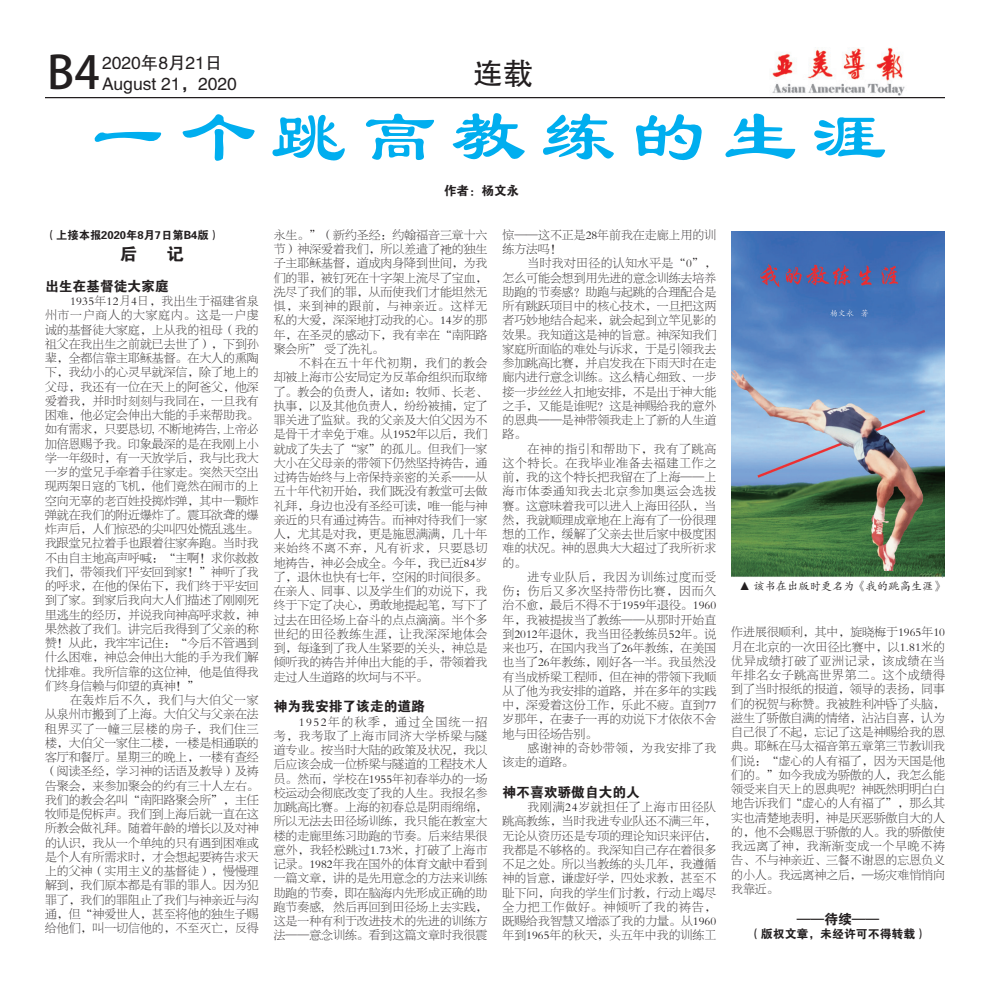
<style>
.page{position:relative;width:990px;height:990px;background:#fff}
.page>*{position:absolute;margin:0;border:0;box-sizing:border-box;transform-origin:0 0}
.t1{font:75px "FZLSJW GB1 0";letter-spacing:.2em;color:#00aeef}
.t2{font:45px "Adobe Heiti Std";color:#231f20}
.t3{font:30px "FZHTJW GB1 0";color:#231f20}
.t4{font:17.5px "FZHTFW GB1 0";color:#231f20}
.t5{font:17.5px "FZDHTJW GB1 0";color:#231f20}
.t6{font:13.75px "FZDHTJW GB1 0";color:#231f20}
.t7{font:12.5px "FZDHTJW GB1 0";color:#231f20}
.t8{font:11.88px/14.2px "FZBSJW GB1 0";color:#231f20;text-align:justify}
.t9{font:11.88px/14.2px "FZBSJW GB1 0";letter-spacing:.065em;color:#231f20}
.t10{font:11.88px "FZDHTJW GB1 0";color:#231f20}
.t11{font:11.25px "FZDHTJW GB1 0";color:#231f20}
.t12{font:11.25px "FZKTJW GB1 0";color:#231f20}
.s1{font-family:"Ming Li U"}
</style>
<div class="page">
<hr style="left:45px;top:97px;width:900px;height:1px;background:#231f20">
<img style="left:772px;top:47px;width:133px;height:49px">
<img style="left:731px;top:231px;width:214px;height:347px">
<p class="t2" style="left:47px;top:46px;width:54px">B4</p>
<p class="t3" style="left:473px;top:57px;width:61px">连载</p>
<p class="t1" style="left:91px;top:97px;width:796px">一个跳高教练的生涯</p>
<p class="t7" style="left:444px;top:184px;width:76px">作者：杨文永</p>
<p class="t11" style="left:45px;top:229px;width:176px">（上接本报2020年8月7日第B4版）</p>
<p class="t5" style="left:120px;top:244px;width:19px">后</p>
<p class="t5" style="left:166px;top:244px;width:19px">记</p>
<p class="t6" style="left:45px;top:279px;width:125px">出生在基督徒大家庭</p>
<p class="t8" style="left:45px;top:294px;width:215px;text-indent:25px">1935年12月4日，我出生于福建省泉州市一户商人的大家庭内。这是一户虔诚的基督徒大家庭，上从我的祖母（我的祖父在我出生之前就已去世了），下到孙辈，全都信靠主耶稣基督。在大人的熏陶下，我幼小的心灵早就深信，除了地上的父母，我还有一位在天上的阿爸父，他深爱着我，并时时刻刻与我同在，一旦我有困难，他必定会伸出大能的手来帮助我。如有需求，只要恳切, 不断地祷告, 上帝必加倍恩赐予我。印象最深的是在我刚上小学一年级时，有一天放学后，我与比我大一岁的堂兄手牵着手往家走。突然天空出现两架日寇的飞机，他们竟然在闹市的上空向无辜的老百姓投掷炸弹，其中一颗炸弹就在我们的附近爆炸了。震耳欲聋的爆炸声后，人们惊恐的尖叫四处慌乱逃生。我跟堂兄拉着手也跟着往家奔跑。当时我不由自主地高声呼喊：“主啊！求你救救我们，带领我们平安回到家！”神听了我的呼求，在他的保佑下，我们终于平安回到了家。到家后我向大人们描述了刚刚死里逃生的经历，并说我向神高呼求救，神果然救了我们。讲完后我得到了父亲的称赞！从此，我牢牢记住：“今后不管遇到什么困难，神总会伸出大能的手为我们解忧排难。我所信靠的这位神, 他是值得我们终身信赖与仰望的真神！”</p>
<p class="t8" style="left:45px;top:693px;width:215px;text-indent:25px">在轰炸后不久，我们与大伯父一家从泉州市搬到了上海。大伯父与父亲在法租界买了一幢三层楼的房子，我们住三楼，大伯父一家住二楼，一楼是相通联的客厅和餐厅。星期三的晚上，一楼有查经（阅读圣经，学习神的话语及教导）及祷告聚会，来参加聚会的约有三十人左右。我们的教会名叫“南阳路聚会所”，主任牧师是倪柝声。我们到上海后就一直在这所教会做礼拜。随着年龄的增长以及对神的认识，我从一个单纯的只有遇到困难或是个人有所需求时，才会想起要祷告求天上的父神（实用主义的基督徒），慢慢理解到，我们原本都是有罪的罪人。因为犯罪了，我们的罪阻止了我们与神亲近与沟通，但“神爱世人，甚至将他的独生子赐给他们，叫一切信他的，不至灭亡，反得</p>
<p class="t4" style="left:102px;top:53px;width:122px">2020年8月21日</p>
<p class="t4" style="left:102px;top:74px;width:136px">August 21，2020</p>
<p class="t8" style="left:502px;top:228px;width:215px">惊——这不正是28年前我在走廊上用的训练方法吗！</p>
<p class="t8" style="left:502px;top:257px;width:215px;text-indent:25px">当时我对田径的认知水平是“0”，怎么可能会想到用先进的意念训练去培养助跑的节奏感？助跑与起跳的合理配合是所有跳跃项目中的核心技术，一旦把这两者巧妙地结合起来，就会起到立竿见影的效果。我知道这是神的旨意。神深知我们家庭所面临的难处与诉求，于是引领我去参加跳高比赛，并启发我在下雨天时在走廊内进行意念训练。这么精心细致、一步接一步丝丝入扣地安排，不是出于神大能之手，又能是谁呢？这是神赐给我的意外的恩典——是神带领我走上了新的人生道路。</p>
<p class="t8" style="left:502px;top:442px;width:215px;text-indent:25px">在神的指引和帮助下，我有了跳高这个特长。在我毕业准备去福建工作之前，我的这个特长把我留在了上海——上海市体委通知我去北京参加奥运会选拔赛。这意味着我可以进入上海田径队，当然，我就顺理成章地在上海有了一份很理想的工作，缓解了父亲去世后家中极度困难的状况。神的恩典大大超过了我所祈求的。</p>
<p class="t8" style="left:502px;top:570px;width:215px;text-indent:25px">进专业队后，我因为训练过度而受伤；伤后又多次坚持带伤比赛，因而久治不愈，最后不得不于1959年退役。1960年，我被提拔当了教练——从那时开始直到2012年退休，我当田径教练员52年。说来也巧，在国内我当了26年教练，在美国也当了26年教练，刚好各一半。我虽然没有当成桥梁工程师，但在神的带领下我顺从了他为我安排的道路，并在多年的实践中，深爱着这份工作，乐此不疲。直到77岁那年，在妻子一再的劝说下才依依不舍地与田径场告别。</p>
<p class="t9" style="left:502px;top:741px;width:215px;text-indent:25px">感谢神的奇妙带领，为我安排了我该走的道路。</p>
<p class="t6" style="left:502px;top:785px;width:139px">神不喜欢骄傲自大的人</p>
<p class="t8" style="left:502px;top:800px;width:215px;text-indent:25px">我刚满24岁就担任了上海市田径队跳高教练，当时我进专业队还不满三年，无论从资历还是专项的理论知识来评估，我都是不够格的。我深知自己存在着很多不足之处。所以当教练的头几年，我遵循神的旨意，谦虚好学，四处求教，甚至不耻下问，向我的学生们讨教，行动上竭尽全力把工作做好。神倾听了我的祷告，既赐给我智慧又增添了我的力量。从1960年到1965年的秋天，头五年中我的训练工</p>
<p class="t8" style="left:274px;top:228px;width:215px">永生。”（新约圣经：约翰福音三章十六节）神深爱着我们，所以差遣了<span class="s1">衪</span>的独生子主耶稣基督，道成肉身降到世间，为我们的罪，被钉死在十字架上流尽了宝血，洗尽了我们的罪，从而使我们才能坦然无惧，来到神的跟前，与神亲近。这样无私的大爱，深深地打动我的心。14岁的那年，在圣灵的感动下，我有幸在“南阳路聚会所” 受了洗礼。</p>
<p class="t8" style="left:274px;top:356px;width:215px;text-indent:25px">不料在五十年代初期，我们的教会却被上海市公安局定为反革命组织而取缔了。教会的负责人，诸如：牧师、长老、执事，以及其他负责人，纷纷被捕，定了罪关进了监狱。我的父亲及大伯父因为不是骨干才幸免于难。从1952年以后，我们就成了失去了“家”的孤儿。但我们一家大小在父母亲的带领下仍然坚持祷告，通过祷告始终与上帝保持亲密的关系——从五十年代初开始，我们既没有教堂可去做礼拜，身边也没有圣经可读，唯一能与神亲近的只有通过祷告。而神对待我们一家人，尤其是对我，更是施恩满满，几十年来始终不离不弃，凡有祈求，只要恳切地祷告，神必会成全。今年，我已近84岁了，退休也快有七年，空闲的时间很多。在亲人、同事、以及学生们的劝说下，我终于下定了决心，勇敢地提起笔，写下了过去在田径场上奋斗的点点滴滴。半个多世纪的田径教练生涯，让我深深地体会到，每逢到了我人生紧要的关头，神总是倾听我的祷告并伸出大能的手，带领着我走过人生道路的坎坷与不平。</p>
<p class="t6" style="left:274px;top:699px;width:153px">神为我安排了该走的道路</p>
<p class="t8" style="left:274px;top:715px;width:215px;text-indent:25px">1952年的秋季，通过全国统一招考，我考取了上海市同济大学桥梁与隧道专业。按当时大陆的政策及状况，我以后应该会成一位桥梁与隧道的工程技术人员。然而，学校在1955年初春举办的一场校运动会彻底改变了我的人生。我报名参加跳高比赛。上海的初春总是阴雨绵绵，所以无法去田径场训练，我只能在教室大楼的走廊里练习助跑的节奏。后来结果很意外，我轻松跳过1.73米，打破了上海市记录。1982年我在国外的体育文献中看到一篇文章，讲的是先用意念的方法来训练助跑的节奏，即在脑海内先形成正确的助跑节奏感, 然后再回到田径场上去实践，这是一种有利于改进技术的先进的训练方法——意念训练。看到这篇文章时我很震</p>
<p class="t12" style="left:739px;top:581px;width:207px">▲ 该书在出版时更名为《我的跳高生涯》</p>
<p class="t8" style="left:731px;top:626px;width:215px">作进展很顺利，其中，旋晓梅于1965年10月在北京的一次田径比赛中，以1.81米的优异成绩打破了亚洲记录，该成绩在当年排名女子跳高世界第二。这个成绩得到了当时报纸的报道，领导的表扬，同事们的祝贺与称赞。我被胜利冲昏了头脑，滋生了骄傲自满的情绪，沾沾自喜，认为自己很了不起，忘记了这是神赐给我的恩典。耶稣在马太福音第五章第三节教训我们说：“虚心的人有福了，因为天国是他们的。”如今我成为骄傲的人，我怎么能领受来自天上的恩典呢？神既然明明白白地告诉我们“虚心的人有福了”，那么其实也清楚地表明，神是厌恶骄傲自大的人的，他不会赐恩于骄傲的人。我的骄傲使我远离了神，我渐渐变成一个早晚不祷告、不与神亲近、三餐不谢恩的忘恩负义的小人。我远离神之后，—场灾难悄悄向我靠近。</p>
<p class="t6" style="left:797px;top:911px;width:84px">——待续——</p>
<p class="t10" style="left:749px;top:927px;width:180px">（版权文章，未经许可不得转载）</p>
</div>
